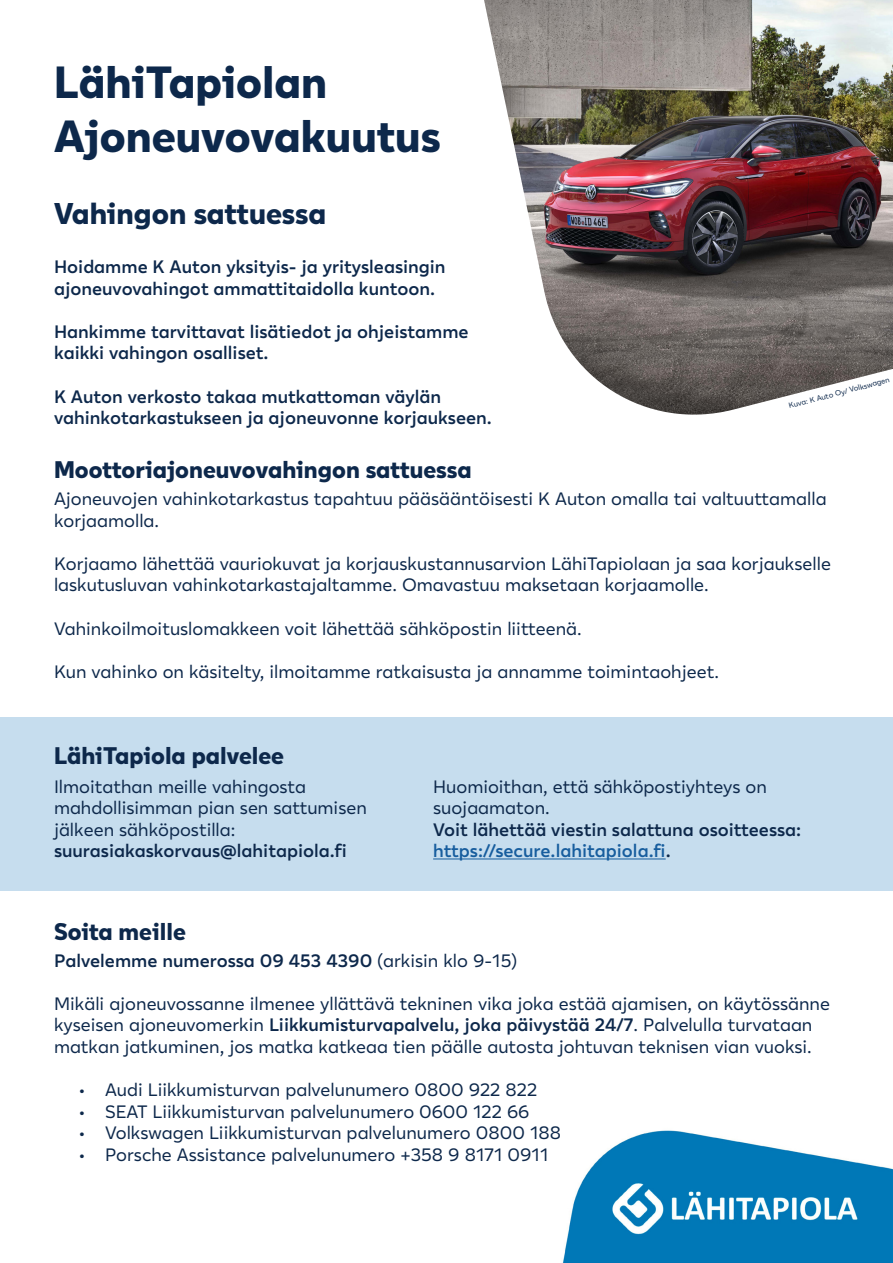
<style>
.page{position:relative;width:893px;height:1263px;background:#fff}
.page>*{position:absolute;margin:0;border:0;box-sizing:border-box;transform-origin:0 0}
.t1{font:800 45px/54px "Lahi Tapiola Sans";color:#0d284b}
.t2{font:800 30px "Lahi Tapiola Sans";color:#0d284b}
.t3{font:800 24px "Lahi Tapiola Sans";color:#0d284b}
.t4{font:18px/21.6px "Lahi Tapiola Sans";color:#0d284b}
.t5{font:600 18px/21.6px "Lahi Tapiola Sans";color:#0d284b}
.t6{font:600 18px "Lahi Tapiola Sans";color:#175d9e}
.t7{font:7.5px "Lahi Tapiola Sans";color:#0d284b}
.s1{color:#0d284b}
.s2{font-weight:400}
.s3{font-weight:600}
</style>
<div class="page">
<div style="left:0;top:718px;width:893px;height:173px;background:#c6ddee"></div>
<img style="left:484px;top:0;width:409px;height:415px">
<hr style="left:433px;top:858px;width:233px;height:1px;background:#175d9e">
<img style="left:562px;top:1130px;width:330px;height:133px">
<h1 class="t1" style="left:54px;top:50px;width:388px">LähiTapiolan<br>Ajoneuvovakuutus</h1>
<h2 class="t2" style="left:54px;top:189px;width:274px">Vahingon sattuessa</h2>
<p class="t5" style="left:54px;top:255px;width:393px">Hoidamme K Auton yksityis- ja yritysleasingin ajoneuvovahingot ammattitaidolla kuntoon.</p>
<p class="t5" style="left:54px;top:320px;width:416px">Hankimme tarvittavat lisätiedot ja ohjeistamme kaikki vahingon osalliset.</p>
<p class="t5" style="left:54px;top:384px;width:439px">K Auton verkosto takaa mutkattoman väylän vahinkotarkastukseen ja ajoneuvonne korjaukseen.</p>
<p class="t7" style="left:788px;top:401px;width:105px;rotate:-15deg">Kuva: K Auto Oy/ Volkswagen</p>
<h3 class="t3" style="left:54px;top:449px;width:419px">Moottoriajoneuvovahingon sattuessa</h3>
<p class="t4" style="left:54px;top:487px;width:774px">Ajoneuvojen vahinkotarkastus tapahtuu pääsääntöisesti K Auton omalla tai valtuuttamalla korjaamolla.</p>
<p class="t4" style="left:54px;top:551px;width:778px">Korjaamo lähettää vauriokuvat ja korjauskustannusarvion LähiTapiolaan ja saa korjaukselle laskutusluvan vahinkotarkastajaltamme. Omavastuu maksetaan korjaamolle.</p>
<p class="t4" style="left:54px;top:616px;width:529px">Vahinkoilmoituslomakkeen voit lähettää sähköpostin liitteenä.</p>
<p class="t4" style="left:54px;top:659px;width:666px">Kun vahinko on käsitelty, ilmoitamme ratkaisusta ja annamme toimintaohjeet.</p>
<h3 class="t3" style="left:54px;top:736px;width:231px">LähiTapiola palvelee</h3>
<p class="t4" style="left:54px;top:774px;width:254px">Ilmoitathan meille vahingosta</p>
<p class="t4" style="left:433px;top:774px;width:335px">Huomioithan, että sähköpostiyhteys on</p>
<p class="t4" style="left:54px;top:796px;width:314px">mahdollisimman pian sen sattumisen</p>
<p class="t4" style="left:433px;top:796px;width:118px">suojaamaton.</p>
<p class="t4" style="left:54px;top:818px;width:183px">jälkeen sähköpostilla:</p>
<p class="t5" style="left:433px;top:818px;width:370px">Voit lähettää viestin salattuna osoitteessa:</p>
<p class="t5" style="left:54px;top:839px;width:294px">suurasiakaskorvaus@lahitapiola.fi</p>
<p class="t6" style="left:433px;top:838px;width:239px">https://secure.lahitapiola.fi<span class="s1">.</span></p>
<h3 class="t3" style="left:54px;top:912px;width:133px">Soita meille</h3>
<p class="t5" style="left:54px;top:948px;width:465px">Palvelemme numerossa 09 453 4390 <span class="s2">(arkisin klo 9-15)</span></p>
<p class="t4" style="left:54px;top:992px;width:777px">Mikäli ajoneuvossanne ilmenee yllättävä tekninen vika joka estää ajamisen, on käytössänne kyseisen ajoneuvomerkin <span class="s3">Liikkumisturvapalvelu, joka päivystää 24/7</span>. Palvelulla turvataan matkan jatkuminen, jos matka katkeaa tien päälle autosta johtuvan teknisen vian vuoksi.</p>
<p class="t4" style="left:78px;top:1078px;width:461px">• Audi Liikkumisturvan palvelunumero 0800 922 822</p>
<p class="t4" style="left:78px;top:1100px;width:452px">• SEAT Liikkumisturvan palvelunumero 0600 122 66</p>
<p class="t4" style="left:78px;top:1121px;width:522px">• Volkswagen Liikkumisturvan palvelunumero 0800 188 288</p>
<p class="t4" style="left:78px;top:1143px;width:472px">• Porsche Assistance palvelunumero +358 9 8171 0911</p>
</div>
